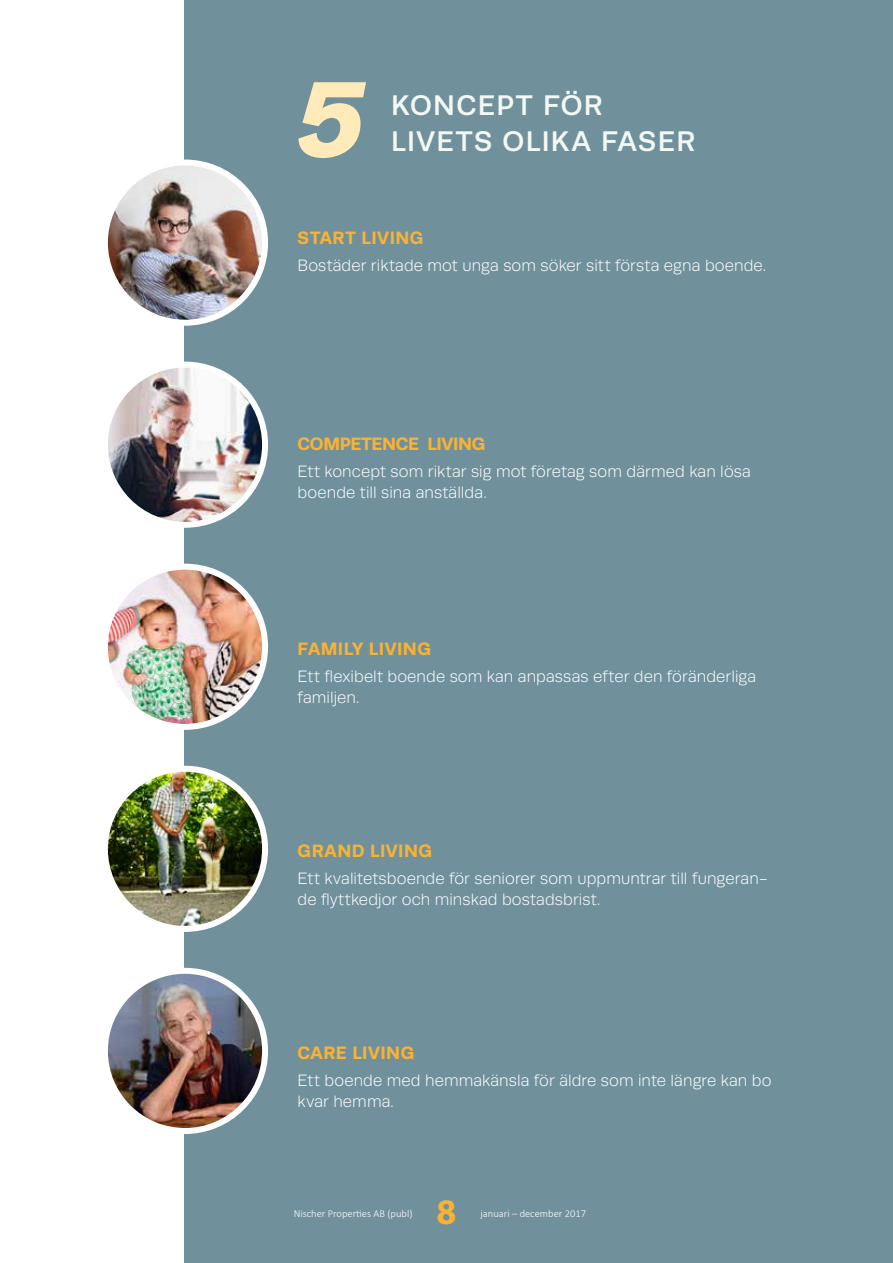
<style>
.page{position:relative;width:893px;height:1263px;background:#fff}
.page>*{position:absolute;margin:0;border:0;box-sizing:border-box;transform-origin:0 0}
.t1{font:italic 900 108px "Runda";color:#ffebba}
.t2{font:700 36px "Myriad Pro";color:#f9b234}
.t3{font:500 28.5px/36px "Runda";letter-spacing:.045em;color:#f3f8f4}
.t4{font:700 18px "Runda";letter-spacing:.02em;color:#f9b234}
.t5{font:700 18px "Runda";letter-spacing:-.02em;color:#f9b234}
.t6{font:300 16.5px/21px "Runda";letter-spacing:.005em;color:#fff}
.t7{font:300 10.5px "Calibri";color:#fff}
</style>
<div class="page">
<div style="left:185px;top:0;width:708px;height:1263px;background:#70919c"></div>
<img style="left:105px;top:163px;width:160px;height:160px;border-radius:80px">
<div style="left:102px;top:160px;width:166px;height:166px;border:6px solid #fff;border-radius:50%"></div>
<img style="left:105px;top:365px;width:160px;height:160px;border-radius:80px">
<div style="left:102px;top:362px;width:166px;height:166px;border:6px solid #fff;border-radius:50%"></div>
<img style="left:109px;top:567px;width:153px;height:160px">
<div style="left:102px;top:564px;width:166px;height:166px;border:6px solid #fff;border-radius:50%"></div>
<img style="left:105px;top:769px;width:160px;height:160px;border-radius:80px">
<div style="left:102px;top:766px;width:166px;height:166px;border:6px solid #fff;border-radius:50%"></div>
<img style="left:105px;top:971px;width:160px;height:160px;border-radius:80px">
<div style="left:102px;top:968px;width:166px;height:166px;border:6px solid #fff;border-radius:50%"></div>
<h1 class="t1" style="left:298px;top:54px;width:68px">5</h1>
<h3 class="t3" style="left:391px;top:87px;width:305px">KONCEPT FÖR<br>LIVETS OLIKA FASER</h3>
<p class="t4" style="left:298px;top:227px;width:127px">START LIVING</p>
<p class="t6" style="left:298px;top:255px;width:470px">Bostäder riktade mot unga som söker sitt första egna boende.</p>
<p class="t5" style="left:298px;top:433px;width:189px">COMPETENCE LIVING</p>
<p class="t6" style="left:298px;top:461px;width:455px">Ett koncept som riktar sig mot företag som därmed kan lösa boende till sina anställda.</p>
<p class="t4" style="left:298px;top:638px;width:135px">FAMILY LIVING</p>
<p class="t6" style="left:298px;top:666px;width:460px">Ett flexibelt boende som kan anpassas efter den föränderliga familjen.</p>
<p class="t4" style="left:298px;top:840px;width:136px">GRAND LIVING</p>
<p class="t6" style="left:298px;top:868px;width:471px">Ett kvalitetsboende för seniorer som uppmuntrar till fungeran&shy;de flyttkedjor och minskad bostadsbrist.</p>
<p class="t4" style="left:298px;top:1042px;width:118px">CARE LIVING</p>
<p class="t6" style="left:298px;top:1070px;width:475px">Ett boende med hemmakänsla för äldre som inte längre kan bo kvar hemma.</p>
<p class="t7" style="left:294px;top:1207px;width:120px">Nischer Properties AB (publ)</p>
<h2 class="t2" style="left:436px;top:1188px;width:21px">8</h2>
<p class="t7" style="left:480px;top:1207px;width:107px">januari – december 2017</p>
</div>
